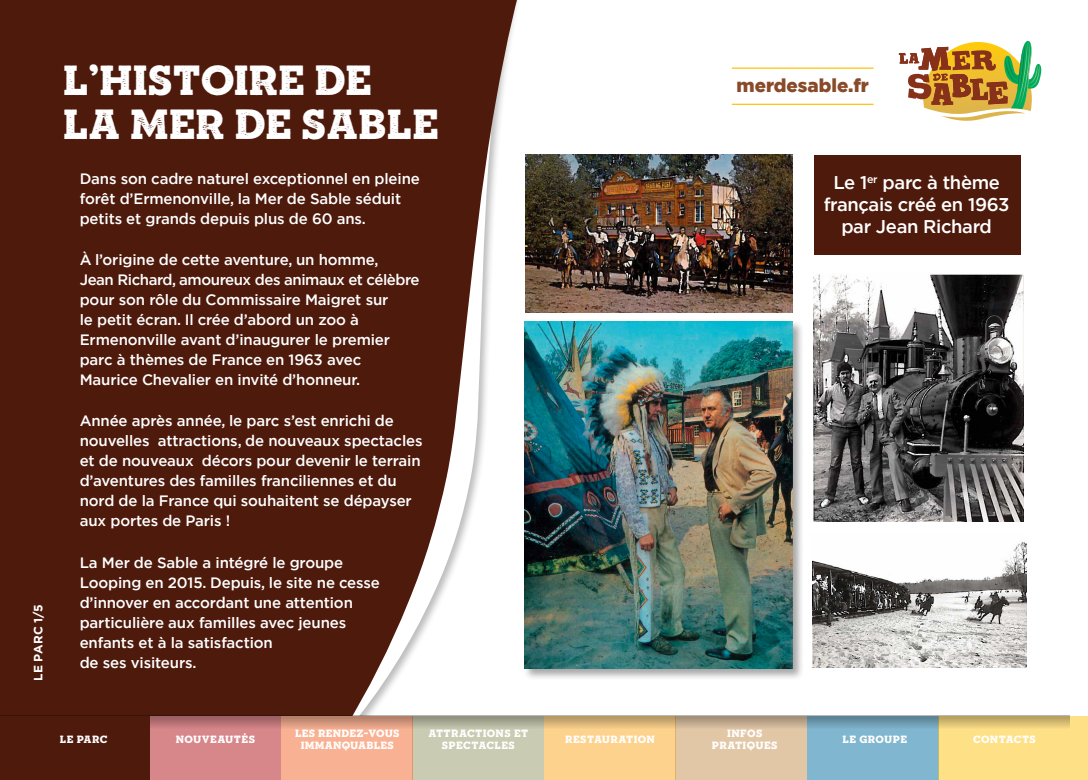
<style>
.page{position:relative;width:1088px;height:780px;background:#fff}
.page>*{position:absolute;margin:0;border:0;box-sizing:border-box;transform-origin:0 0}
.t1{font:40px/67.5px "Sonder Slab Black Rough";letter-spacing:-.01em;color:#fff}
.t2{font:900 18.75px "Gotham";color:#884a29}
.t3{font:500 18.38px/22.1px "Gotham";letter-spacing:-.02em;color:#fff;text-align:center}
.t4{font:500 15px/20px "Gotham";letter-spacing:-.01em;color:#fff}
.t5{font:700 12px "Gotham";color:#fff}
.t6{font:10px/12.5px "Sonder Slab Black Rough";letter-spacing:.04em;color:#fff;text-align:center}
.t7{font:10px/12.5px "Sonder Slab Black Rough";letter-spacing:.02em;color:#fff;text-align:center}
</style>
<div class="page">
<svg style="left:0;top:0;width:536px;height:714px;background:#65392c"></svg>
<hr style="left:732px;top:104px;width:141px;height:1px;background:#fec210">
<hr style="left:732px;top:67px;width:141px;height:2px;background:#fec210">
<div style="left:807px;top:715px;width:131px;height:65px;background:#80b6cf"></div>
<div style="left:149px;top:715px;width:132px;height:65px;background:#d7868a"></div>
<div style="left:412px;top:715px;width:132px;height:65px;background:#c9ccb2"></div>
<div style="left:281px;top:715px;width:131px;height:65px;background:#f8b193"></div>
<div style="left:544px;top:715px;width:131px;height:65px;background:#fcd28d"></div>
<div style="left:938px;top:715px;width:150px;height:65px;background:#fee087"></div>
<div style="left:675px;top:715px;width:132px;height:65px;background:#e2c7a7"></div>
<div style="left:0;top:714px;width:1071px;height:17px;background:#231f20;opacity:.4"></div>
<div style="left:0;top:715px;width:149px;height:65px;background:#4e1a0c"></div>
<img style="left:812px;top:542px;width:214px;height:126px">
<div style="left:523px;top:319px;width:281px;height:361px;background:#231f20;opacity:.4"></div>
<img style="left:525px;top:321px;width:267px;height:347px">
<img style="left:814px;top:274px;width:210px;height:248px">
<div style="left:814px;top:155px;width:207px;height:100px;background:#4e1a0c"></div>
<img style="left:525px;top:154px;width:267px;height:158px">
<svg style="left:899px;top:41px;width:143px;height:80px"></svg>
<p class="t5" style="left:30px;top:680px;width:78px;rotate:-90deg">LE PARC 1/5</p>
<p class="t1" style="left:63px;top:22px;width:378px;text-indent:26px">,<br>LA MER DE SABLE</p>
<p class="t1" style="left:63px;top:46px;width:311px">L HISTOIRE DE</p>
<p class="t4" style="left:80px;top:168px;width:342px">Dans son cadre naturel exceptionnel en pleine forêt d’Ermenonville, la Mer de Sable séduit petits et grands depuis plus de 60 ans.</p>
<p class="t4" style="left:80px;top:249px;width:341px">À l’origine de cette aventure, un homme,<br>Jean Richard, amoureux des animaux et célèbre pour son rôle du Commissaire Maigret sur<br>le petit écran. Il crée d’abord un zoo à Ermenonville avant d’inaugurer le premier parc à thèmes de France en 1963 avec Maurice Chevalier en invité d’honneur.</p>
<p class="t4" style="left:80px;top:411px;width:344px">Année après année, le parc s’est enrichi de nouvelles attractions, de nouveaux spectacles et de nouveaux décors pour devenir le terrain d’aventures des familles franciliennes et du nord de la France qui souhaitent se dépayser aux portes de Paris !</p>
<p class="t4" style="left:80px;top:552px;width:302px">La Mer de Sable a intégré le groupe<br>Looping en 2015. Depuis, le site ne cesse d’innover en accordant une attention particulière aux familles avec jeunes enfants et à la satisfaction<br>de ses visiteurs.</p>
<p class="t2" style="left:736px;top:73px;width:134px">merdesable.fr</p>
<p class="t3" style="left:824px;top:171px;width:187px">Le 1<sup>er</sup> parc à thème français créé en 1963 par Jean Richard</p>
<p class="t7" style="left:60px;top:732px;width:49px">LE PARC</p>
<p class="t7" style="left:295px;top:726px;width:106px">LES RENDEZ-VOUS<br>IMMANQUABLES</p>
<p class="t6" style="left:565px;top:732px;width:91px">RESTAURATION</p>
<p class="t6" style="left:973px;top:732px;width:64px">CONTACTS</p>
<p class="t6" style="left:428px;top:726px;width:101px">ATTRACTIONS ET<br>SPECTACLES</p>
<p class="t6" style="left:712px;top:726px;width:67px">INFOS<br>PRATIQUES</p>
<p class="t6" style="left:176px;top:732px;width:81px">NOUVEAUTÉS</p>
<p class="t7" style="left:842px;top:732px;width:66px">LE GROUPE</p>
</div>
